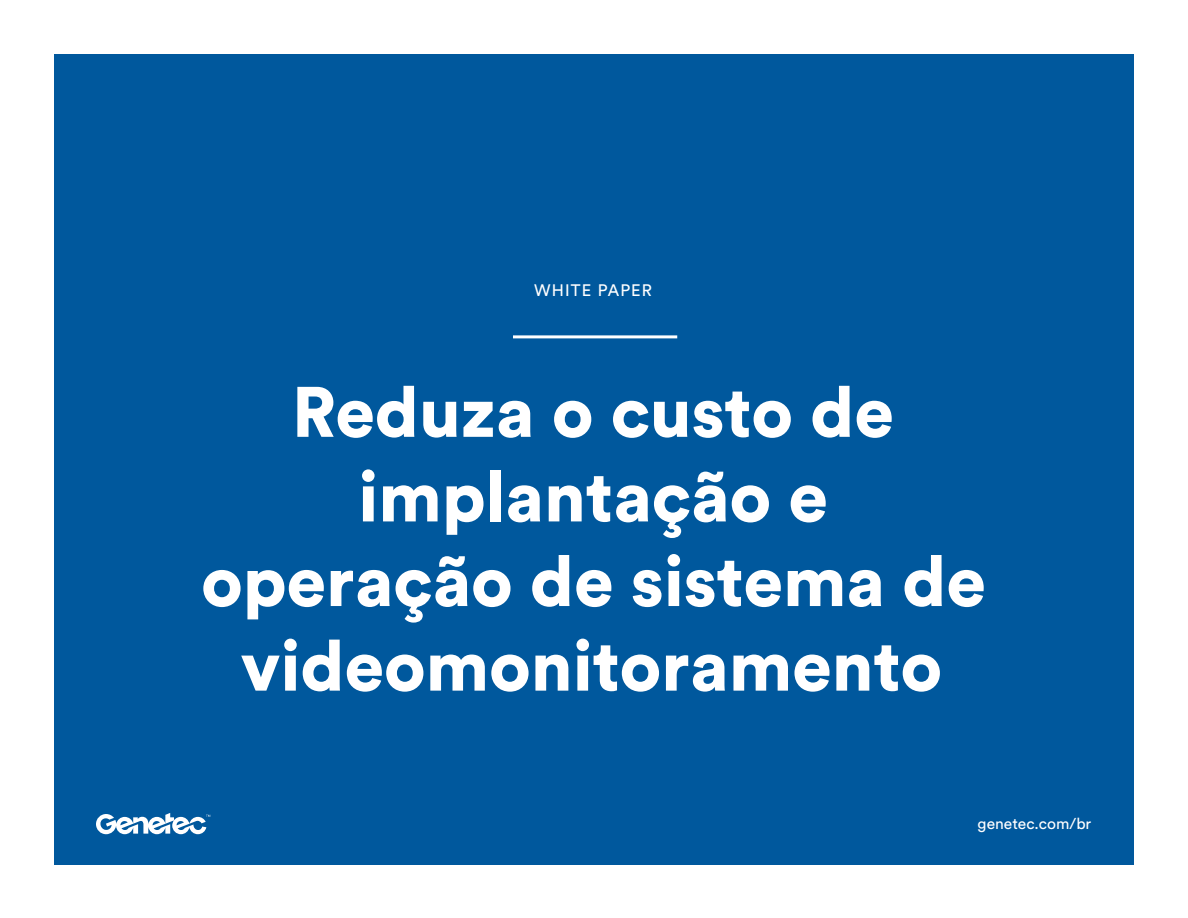
<style>
.page{position:relative;width:1188px;height:918px;background:#fff}
.page>*{position:absolute;margin:0;border:0;box-sizing:border-box;transform-origin:0 0}
.t1{font:900 70.5px/84.6px "Circular Pro";color:#fff;text-align:center}
.t2{font:16.5px "Circular Pro";letter-spacing:.07em;color:#fff}
.t3{font:15.6px "Circular Pro";color:#fff}
</style>
<div class="page">
<div style="left:54px;top:54px;width:1080px;height:811px;background:#00589d"></div>
<hr style="left:513px;top:335px;width:164px;height:3px;background:#fff">
<svg style="left:96px;top:813px;width:114px;height:21px"></svg>
<p class="t2" style="left:534px;top:279px;width:119px">WHITE PAPER</p>
<p class="t1" style="left:201px;top:367px;width:786px">Reduza o custo de implantação e operação de sistema de videomonitoramento</p>
<p class="t3" style="left:978px;top:813px;width:115px">genetec.com/br</p>
</div>
